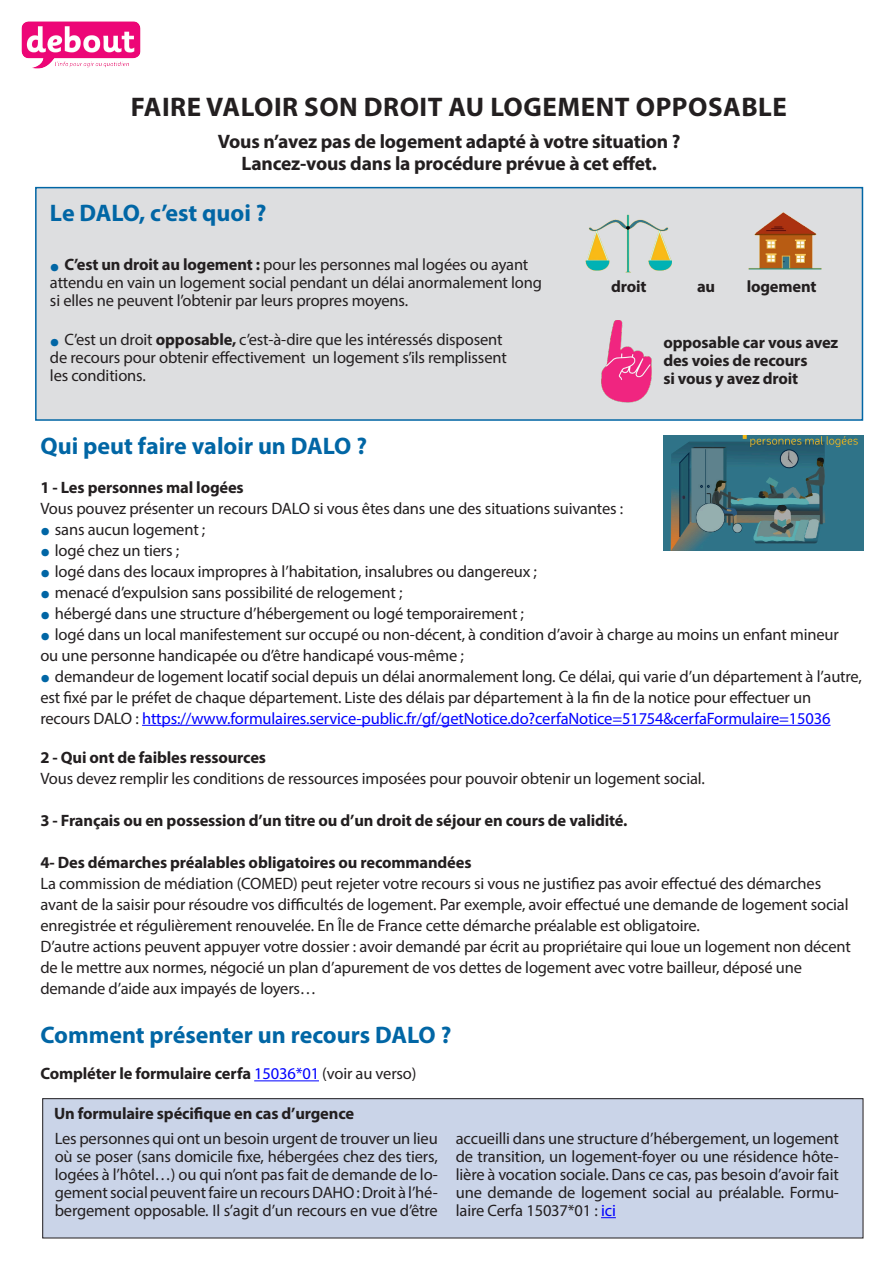
<style>
.page{position:relative;width:893px;height:1263px;background:#fff}
.page>*{position:absolute;margin:0;border:0;box-sizing:border-box;transform-origin:0 0}
.t1{font:700 27px "Myriad Pro";letter-spacing:.02em;color:#231f20}
.t2{font:700 24px "Myriad Pro";color:#0166a5}
.t3{font:700 19.5px/22.5px "Myriad Pro";letter-spacing:-.01em;color:#231f20;text-align:center}
.t4{font:16.5px/18px "Myriad Pro";letter-spacing:-.01em;color:#231f20}
.t5{font:700 16.5px/18px "Myriad Pro";letter-spacing:-.01em;color:#231f20}
.s1{font-weight:700;font-size:28.5px;color:#0166a5}
.s2{font-weight:700}
.s3{color:#00f}
.s4{font-weight:400;color:#00f}
.s5{font-weight:400}
</style>
<div class="page">
<div style="left:35px;top:187px;width:828px;height:234px;background:#dddee0;border:2px solid #0166a5"></div>
<hr style="left:142px;top:725px;width:688px;height:1px;background:#00f">
<hr style="left:254px;top:1080px;width:65px;height:1px;background:#00f">
<div style="left:43px;top:1099px;width:820px;height:139px;background:#cad4e8"></div>
<div style="left:43px;top:1098px;width:820px;height:140px;border:1px solid #231f20"></div>
<svg style="left:601px;top:1217px;width:15px;height:1px"></svg>
<img style="left:21px;top:21px;width:119px;height:48px">
<img style="left:663px;top:436px;width:200px;height:114px">
<img style="left:570px;top:189px;width:118px;height:84px">
<img style="left:726px;top:189px;width:118px;height:81px">
<img style="left:601px;top:321px;width:51px;height:82px">
<p class="t1" style="left:131px;top:89px;width:658px">FAIRE VALOIR SON DROIT AU LOGEMENT OPPOSABLE</p>
<p class="t3" style="left:218px;top:129px;width:464px">Vous n’avez pas de logement adapté à votre situation ?<br>Lancez-vous dans la procédure prévue à cet effet.</p>
<p class="t2" style="left:50px;top:197px;width:218px">Le DALO, c’est quoi ?</p>
<p class="t4" style="left:50px;top:256px;width:494px"><span class="s1">•</span> <span class="s2">C’est un droit au logement :</span> pour les personnes mal logées ou ayant attendu en vain un logement social pendant un délai anormalement long si elles ne peuvent l’obtenir par leurs propres moyens.</p>
<p class="t4" style="left:50px;top:331px;width:458px"><span class="s1">•</span> C’est un droit <span class="s2">opposable,</span> c’est-à-dire que les intéressés disposent de recours pour obtenir effectivement un logement s’ils remplissent les conditions.</p>
<p class="t5" style="left:611px;top:277px;width:37px">droit</p>
<p class="t5" style="left:697px;top:277px;width:20px">au</p>
<p class="t5" style="left:747px;top:277px;width:71px">logement</p>
<p class="t5" style="left:663px;top:333px;width:176px">opposable car vous avez des voies de recours<br>si vous y avez droit</p>
<p class="t2" style="left:40px;top:430px;width:328px">Qui peut faire valoir un DALO ?</p>
<p class="t5" style="left:40px;top:477px;width:205px">1 - Les personnes mal logées</p>
<p class="t4" style="left:40px;top:499px;width:584px">Vous pouvez présenter un recours DALO si vous êtes dans une des situations suivantes :</p>
<p class="t4" style="left:40px;top:520px;width:166px"><span class="s1">•</span> sans aucun logement ;</p>
<p class="t4" style="left:40px;top:541px;width:140px"><span class="s1">•</span> logé chez un tiers ;</p>
<p class="t4" style="left:40px;top:562px;width:498px"><span class="s1">•</span> logé dans des locaux impropres à l’habitation, insalubres ou dangereux ;</p>
<p class="t4" style="left:40px;top:583px;width:364px"><span class="s1">•</span> menacé d’expulsion sans possibilité de relogement ;</p>
<p class="t4" style="left:40px;top:604px;width:485px"><span class="s1">•</span> hébergé dans une structure d’hébergement ou logé temporairement ;</p>
<p class="t4" style="left:40px;top:623px;width:800px;line-height:21px"><span class="s1">•</span> logé dans un local manifestement sur occupé ou non-décent, à condition d’avoir à charge au moins un enfant mineur ou une personne handicapée ou d’être handicapé vous-même ;</p>
<p class="t4" style="left:40px;top:665px;width:823px;line-height:21px"><span class="s1">•</span> demandeur de logement locatif social depuis un délai anormalement long. Ce délai, qui varie d’un département à l’autre, est fixé par le préfet de chaque département. Liste des délais par département à la fin de la notice pour effectuer un recours DALO : <span class="s3">https://www.formulaires.service-public.fr/gf/getNotice.do?cerfaNotice=51754&amp;cerfaFormulaire=15036</span></p>
<p class="t5" style="left:40px;top:747px;width:227px">2 - Qui ont de faibles ressources</p>
<p class="t4" style="left:40px;top:769px;width:666px">Vous devez remplir les conditions de ressources imposées pour pouvoir obtenir un logement social.</p>
<p class="t5" style="left:40px;top:810px;width:589px">3 - Français ou en possession d’un titre ou d’un droit de séjour en cours de validité.</p>
<p class="t5" style="left:40px;top:852px;width:433px">4- Des démarches préalables obligatoires ou recommandées</p>
<p class="t4" style="left:40px;top:872px;width:812px;line-height:21px">La commission de médiation (COMED) peut rejeter votre recours si vous ne justifiez pas avoir effectué des démarches avant de la saisir pour résoudre vos difficultés de logement. Par exemple, avoir effectué une demande de logement social enregistrée et régulièrement renouvelée. En Île de France cette démarche préalable est obligatoire.<br>D’autre actions peuvent appuyer votre dossier : avoir demandé par écrit au propriétaire qui loue un logement non décent de le mettre aux normes, négocié un plan d’apurement de vos dettes de logement avec votre bailleur, déposé une demande d’aide aux impayés de loyers…</p>
<p class="t2" style="left:40px;top:1019px;width:412px">Comment présenter un recours DALO ?</p>
<p class="t5" style="left:40px;top:1064px;width:378px">Compléter le formulaire cerfa <span class="s4">15036*01</span> <span class="s5">(voir au verso)</span></p>
<p class="t5" style="left:54px;top:1104px;width:302px">Un formulaire spécifique en cas d’urgence</p>
<p class="t4" style="left:55px;top:1129px;width:385px;text-align:justify">Les personnes qui ont un besoin urgent de trouver un lieu où se poser (sans domicile fixe, hébergées chez des tiers, logées à l’hôtel…) ou qui n’ont pas fait de demande de lo&shy;gement social peuvent faire un recours DAHO : Droit à l’hé&shy;bergement opposable. Il s’agit d’un recours en vue d’être</p>
<p class="t4" style="left:456px;top:1129px;width:385px;text-align:justify">accueilli dans une structure d’hébergement, un logement de transition, un logement-foyer ou une résidence hôte&shy;lière à vocation sociale. Dans ce cas, pas besoin d’avoir fait une demande de logement social au préalable. Formu&shy;laire Cerfa 15037*01 : <span class="s3">ici</span></p>
</div>
